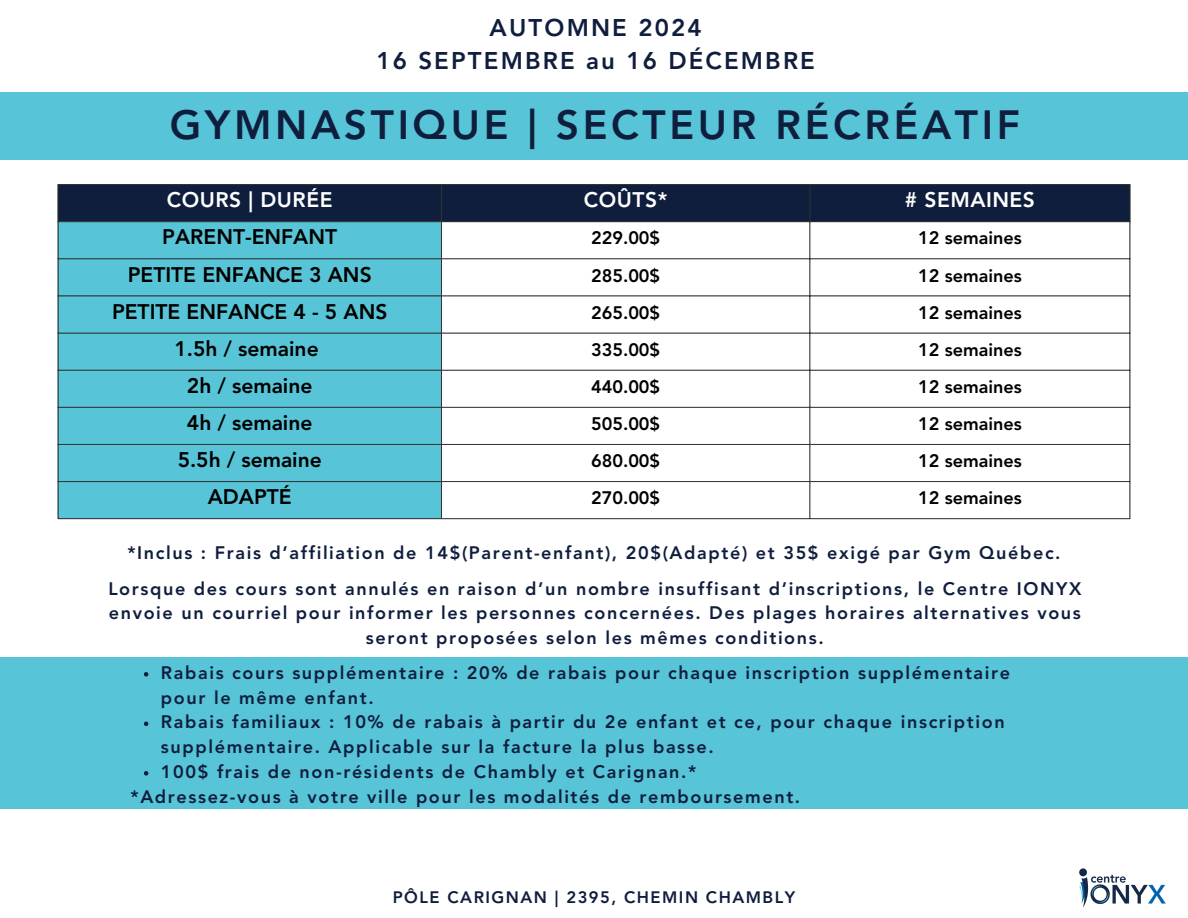
<style>
.page{position:relative;width:1188px;height:918px;background:#fff}
.page>*{position:absolute;margin:0;border:0;box-sizing:border-box;transform-origin:0 0}
.t1{font:800 40.5px "Avenir LT Std";letter-spacing:.09em;color:#101e3e}
.t2{font:800 24px/32.7px "Avenir LT Std";letter-spacing:.09em;color:#101e3e;text-align:center}
.t3{font:800 21px "Avenir LT Std";color:#000}
.t4{font:800 21px "Avenir LT Std";letter-spacing:.025em;color:#fff}
.t5{font:800 18px/24.8px "Avenir LT Std";letter-spacing:.09em;color:#101e3e}
.t6{font:800 18px "Avenir LT Std";color:#000}
.t7{font:800 16.5px "Avenir LT Std";letter-spacing:.09em;color:#101e3e}
</style>
<div class="page">
<div style="left:59px;top:185px;width:1071px;height:36px;background:#101e3e"></div>
<div style="left:59px;top:222px;width:382px;height:296px;background:#57c5d7"></div>
<hr style="left:58px;top:185px;width:1px;height:333px;background:#333">
<hr style="left:441px;top:185px;width:1px;height:333px;background:#333">
<hr style="left:810px;top:185px;width:1px;height:333px;background:#333">
<hr style="left:1130px;top:185px;width:1px;height:333px;background:#333">
<hr style="left:58px;top:184px;width:1072px;height:1px;background:#333">
<hr style="left:58px;top:221px;width:1072px;height:1px;background:#333">
<hr style="left:58px;top:259px;width:1072px;height:1px;background:#333">
<hr style="left:58px;top:296px;width:1072px;height:1px;background:#333">
<hr style="left:58px;top:333px;width:1072px;height:1px;background:#333">
<hr style="left:58px;top:370px;width:1072px;height:1px;background:#333">
<hr style="left:58px;top:407px;width:1072px;height:1px;background:#333">
<hr style="left:58px;top:444px;width:1072px;height:1px;background:#333">
<hr style="left:58px;top:481px;width:1072px;height:1px;background:#333">
<hr style="left:58px;top:518px;width:1072px;height:1px;background:#333">
<div style="left:0;top:92px;width:1188px;height:67px;background:#57c5d7"></div>
<div style="left:0;top:657px;width:1188px;height:152px;background:#57c5d7"></div>
<svg style="left:144px;top:672px;width:4px;height:5px"></svg>
<svg style="left:144px;top:722px;width:4px;height:4px"></svg>
<svg style="left:144px;top:771px;width:4px;height:5px"></svg>
<img style="left:1079px;top:868px;width:87px;height:40px">
<h2 class="t2" style="left:376px;top:14px;width:440px">AUTOMNE 2024<br>16 SEPTEMBRE au 16 DÉCEMBRE</h2>
<p class="t1" style="left:170px;top:108px;width:852px">GYMNASTIQUE | SECTEUR RÉCRÉATIF</p>
<h1 class="t4" style="left:167px;top:191px;width:167px">COURS | DURÉE</h1>
<p class="t4" style="left:584px;top:191px;width:85px">COÛTS*</p>
<p class="t4" style="left:905px;top:191px;width:132px"># SEMAINES</p>
<p class="t3" style="left:162px;top:229px;width:176px">PARENT-ENFANT</p>
<p class="t6" style="left:591px;top:231px;width:71px">229.00$</p>
<p class="t6" style="left:918px;top:231px;width:105px">12 semaines</p>
<p class="t3" style="left:128px;top:266px;width:246px">PETITE ENFANCE 3 ANS</p>
<p class="t6" style="left:591px;top:268px;width:71px">285.00$</p>
<p class="t6" style="left:918px;top:268px;width:105px">12 semaines</p>
<p class="t3" style="left:112px;top:303px;width:277px">PETITE ENFANCE 4 - 5 ANS</p>
<p class="t6" style="left:591px;top:305px;width:71px">265.00$</p>
<p class="t6" style="left:918px;top:305px;width:105px">12 semaines</p>
<p class="t3" style="left:175px;top:340px;width:146px">1.5h / semaine</p>
<p class="t6" style="left:591px;top:342px;width:71px">335.00$</p>
<p class="t6" style="left:918px;top:342px;width:105px">12 semaines</p>
<p class="t3" style="left:187px;top:377px;width:127px">2h / semaine</p>
<p class="t6" style="left:591px;top:379px;width:71px">440.00$</p>
<p class="t6" style="left:918px;top:379px;width:105px">12 semaines</p>
<p class="t3" style="left:187px;top:414px;width:127px">4h / semaine</p>
<p class="t6" style="left:591px;top:416px;width:71px">505.00$</p>
<p class="t6" style="left:918px;top:416px;width:105px">12 semaines</p>
<p class="t3" style="left:178px;top:451px;width:146px">5.5h / semaine</p>
<p class="t6" style="left:591px;top:454px;width:71px">680.00$</p>
<p class="t6" style="left:918px;top:454px;width:105px">12 semaines</p>
<p class="t3" style="left:208px;top:488px;width:85px">ADAPTÉ</p>
<p class="t6" style="left:591px;top:491px;width:71px">270.00$</p>
<p class="t6" style="left:918px;top:491px;width:105px">12 semaines</p>
<h3 class="t5" style="left:127px;top:542px;width:935px">*Inclus : Frais d’affiliation de 14$(Parent-enfant), 20$(Adapté) et 35$ exigé par Gym Québec.</h3>
<p class="t5" style="left:108px;top:578px;width:975px;text-align:center">Lorsque des cours sont annulés en raison d’un nombre insuffisant d’inscriptions, le Centre IONYX envoie un courriel pour informer les personnes concernées. Des plages horaires alternatives vous seront proposées selon les mêmes conditions.</p>
<h4 class="t5" style="left:161px;top:662px;width:851px">Rabais cours supplémentaire : 20% de rabais pour chaque inscription supplémentaire pour le même enfant.</h4>
<h4 class="t5" style="left:161px;top:711px;width:845px">Rabais familiaux : 10% de rabais à partir du 2e enfant et ce, pour chaque inscription supplémentaire. Applicable sur la facture la plus basse.</h4>
<p class="t5" style="left:161px;top:761px;width:537px">100$ frais de non-résidents de Chambly et Carignan.*</p>
<p class="t5" style="left:130px;top:786px;width:671px">*Adressez-vous à votre ville pour les modalités de remboursement.</p>
<p class="t7" style="left:393px;top:891px;width:404px">PÔLE CARIGNAN | 2395, CHEMIN CHAMBLY</p>
</div>
